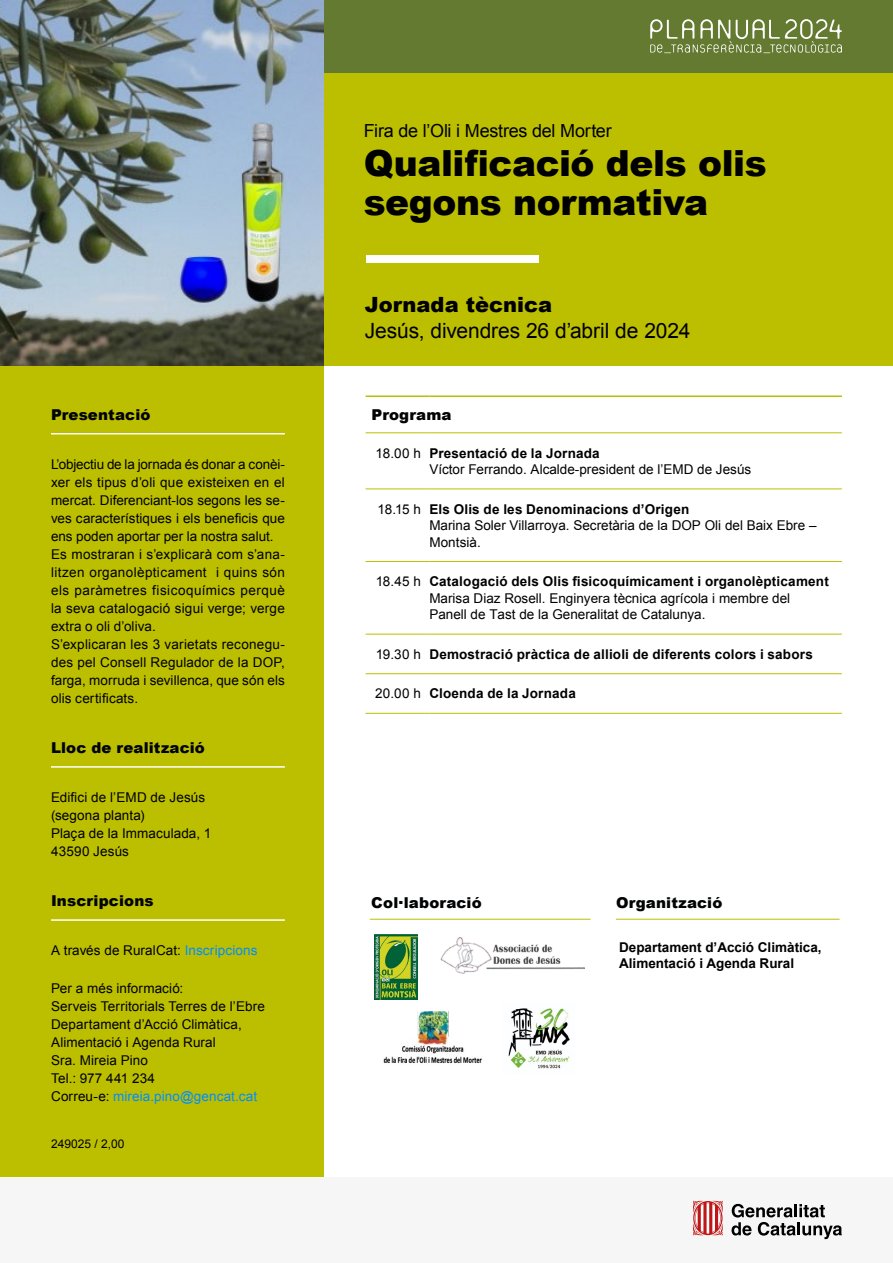
<style>
.page{position:relative;width:893px;height:1263px;background:#fff}
.page>*{position:absolute;margin:0;border:0;box-sizing:border-box;transform-origin:0 0}
.t1{font:900 36px/39px "Arial";letter-spacing:-.01em;color:#000}
.t2{font:21px "Arial";letter-spacing:-.005em;color:#000}
.t3{font:900 21px "Arial";color:#000}
.t4{font:18px "Arial";letter-spacing:-.015em;color:#000}
.t5{font:900 15px "Arial";letter-spacing:.01em;color:#020304}
.P3{font:13.5px/18px "Arial";letter-spacing:.005em;color:#000;text-align:justify}
.P2{font:700 13.5px "Arial";letter-spacing:.01em;color:#000}
.P2-2{font:13.5px/16.5px "Arial";color:#000}
.P3-2{font:13.5px "Arial";letter-spacing:.005em;color:#008dff}
.P1{font:13.5px "Arial";letter-spacing:-.01em;color:#000}
.t6{font:12px "Arial";color:#000}
.s1{color:#008dff}
.s2{color:#000}
</style>
<div class="page">
<div style="left:0;top:366px;width:323px;height:811px;background:#bcbf00"></div>
<div style="left:323px;top:0;width:570px;height:366px;background:#bcbf00"></div>
<div style="left:324px;top:0;width:569px;height:72px;background:#647a30"></div>
<svg style="left:650px;top:19px;width:192px;height:34px"></svg>
<div style="left:0;top:1177px;width:892px;height:86px;background:#f6f6f6"></div>
<svg style="left:693px;top:1200px;width:30px;height:35px"></svg>
<svg style="left:731px;top:1204px;width:111px;height:35px"></svg>
<hr style="left:366px;top:433px;width:63px;height:1px;background:#bcbf00">
<hr style="left:429px;top:433px;width:413px;height:1px;background:#bcbf00">
<hr style="left:366px;top:489px;width:63px;height:1px;background:#bcbf00">
<hr style="left:429px;top:489px;width:413px;height:1px;background:#bcbf00">
<hr style="left:366px;top:561px;width:63px;height:1px;background:#bcbf00">
<hr style="left:429px;top:561px;width:413px;height:1px;background:#bcbf00">
<hr style="left:366px;top:634px;width:63px;height:1px;background:#bcbf00">
<hr style="left:429px;top:634px;width:413px;height:1px;background:#bcbf00">
<hr style="left:366px;top:673px;width:63px;height:1px;background:#bcbf00">
<hr style="left:429px;top:673px;width:413px;height:1px;background:#bcbf00">
<hr style="left:366px;top:713px;width:63px;height:1px;background:#bcbf00">
<hr style="left:429px;top:713px;width:413px;height:1px;background:#bcbf00">
<hr style="left:366px;top:395px;width:63px;height:2px;background:#bcbf00">
<hr style="left:429px;top:395px;width:413px;height:2px;background:#bcbf00">
<div style="left:366px;top:255px;width:173px;height:7px;background:#fff"></div>
<img style="left:0;top:0;width:323px;height:366px">
<hr style="left:616px;top:919px;width:224px;height:1px;background:#bcbf00">
<hr style="left:370px;top:919px;width:221px;height:1px;background:#bcbf00">
<hr style="left:51px;top:433px;width:234px;height:1px;background:#fff">
<hr style="left:51px;top:766px;width:234px;height:2px;background:#fff">
<hr style="left:51px;top:919px;width:234px;height:2px;background:#fff">
<img style="left:440px;top:937px;width:144px;height:36px">
<img style="left:383px;top:1012px;width:99px;height:52px">
<img style="left:375px;top:934px;width:43px;height:65px">
<img style="left:508px;top:1008px;width:62px;height:61px">
<h6 class="t5" style="left:51px;top:403px;width:101px">Presentació</h6>
<p class="P3" style="left:51px;top:455px;width:235px">L’objectiu de la jornada és donar a conèi&shy;xer els tipus d’oli que existeixen en el mercat. Diferenciant-los segons les se&shy;ves característiques i els beneficis que ens poden aportar per la nostra salut.</p>
<p class="P3" style="left:51px;top:545px;width:235px">Es mostraran i s’explicarà com s’ana&shy;litzen organolèpticament i quins són els paràmetres fisicoquímics perquè la seva catalogació sigui verge; verge extra o oli d’oliva.</p>
<p class="P3" style="left:51px;top:635px;width:235px">S’explicaran les 3 varietats reconegu&shy;des pel Consell Regulador de la DOP, farga, morruda i sevillenca, que són els olis certificats.</p>
<h6 class="t5" style="left:51px;top:736px;width:155px">Lloc de realització</h6>
<p class="P3" style="left:51px;top:789px;width:156px">Edifici de l’EMD de Jesús (segona planta)</p>
<p class="P3" style="left:51px;top:825px;width:162px">Plaça de la Immaculada, 1</p>
<p class="P3" style="left:51px;top:843px;width:79px">43590 Jesús</p>
<h6 class="t5" style="left:51px;top:890px;width:104px">Inscripcions</h6>
<p class="P3" style="left:51px;top:942px;width:208px">A través de RuralCat: <span class="s1">Inscripcions</span></p>
<p class="P3" style="left:51px;top:979px;width:134px">Per a més informació:</p>
<p class="P3" style="left:51px;top:997px;width:215px">Serveis Territorials Terres de l’Ebre</p>
<p class="P3" style="left:51px;top:1015px;width:192px">Departament d’Acció Climàtica,<br>Alimentació i Agenda Rural</p>
<p class="P3" style="left:51px;top:1051px;width:99px">Sra. Mireia Pino</p>
<p class="P3" style="left:51px;top:1069px;width:106px">Tel.: 977 441 234</p>
<p class="P3-2" style="left:51px;top:1087px;width:208px"><span class="s2">Correu-e:</span> mireia.pino@gencat.cat</p>
<p class="t6" style="left:51px;top:1136px;width:75px">249025 / 2,00</p>
<h1 class="t4" style="left:364px;top:119px;width:249px">Fira de l’Oli i Mestres del Morter</h1>
<h1 class="t1" style="left:364px;top:142px;width:404px">Qualificació dels olis segons normativa</h1>
<h2 class="t3" style="left:365px;top:289px;width:189px">Jornada tècnica</h2>
<h3 class="t2" style="left:365px;top:316px;width:327px">Jesús, divendres 26 d’abril de 2024</h3>
<h4 class="t5" style="left:372px;top:404px;width:82px">Programa</h4>
<p class="P1" style="left:376px;top:444px;width:47px">18.00 h</p>
<p class="P2" style="left:429px;top:444px;width:172px">Presentació de la Jornada</p>
<p class="P2-2" style="left:429px;top:461px;width:323px">Víctor Ferrando. Alcalde-president de l’EMD de Jesús</p>
<p class="P1" style="left:378px;top:500px;width:45px">18.15 h</p>
<p class="P2" style="left:429px;top:500px;width:261px">Els Olis de les Denominacions d’Origen</p>
<p class="P2-2" style="left:429px;top:517px;width:389px">Marina Soler Villarroya. Secretària de la DOP Oli del Baix Ebre –<br>Montsià.</p>
<p class="P1" style="left:376px;top:573px;width:47px">18.45 h</p>
<p class="P2" style="left:429px;top:573px;width:401px">Catalogació dels Olis fisicoquímicament i organolèpticament</p>
<p class="P2-2" style="left:429px;top:590px;width:362px">Marisa Diaz Rosell. Enginyera tècnica agrícola i membre del<br>Panell de Tast de la Generalitat de Catalunya.</p>
<p class="P1" style="left:376px;top:645px;width:47px">19.30 h</p>
<p class="P2" style="left:429px;top:645px;width:385px">Demostració pràctica de allioli de diferents colors i sabors</p>
<p class="P1" style="left:375px;top:685px;width:47px">20.00 h</p>
<p class="P2" style="left:429px;top:685px;width:148px">Cloenda de la Jornada</p>
<h5 class="t5" style="left:371px;top:891px;width:112px">Col·laboració</h5>
<h5 class="t5" style="left:616px;top:891px;width:108px">Organització</h5>
<p class="P2" style="left:619px;top:938px;width:204px">Departament d’Acció Climàtica,</p>
<p class="P2" style="left:619px;top:954px;width:177px">Alimentació i Agenda Rural</p>
</div>
